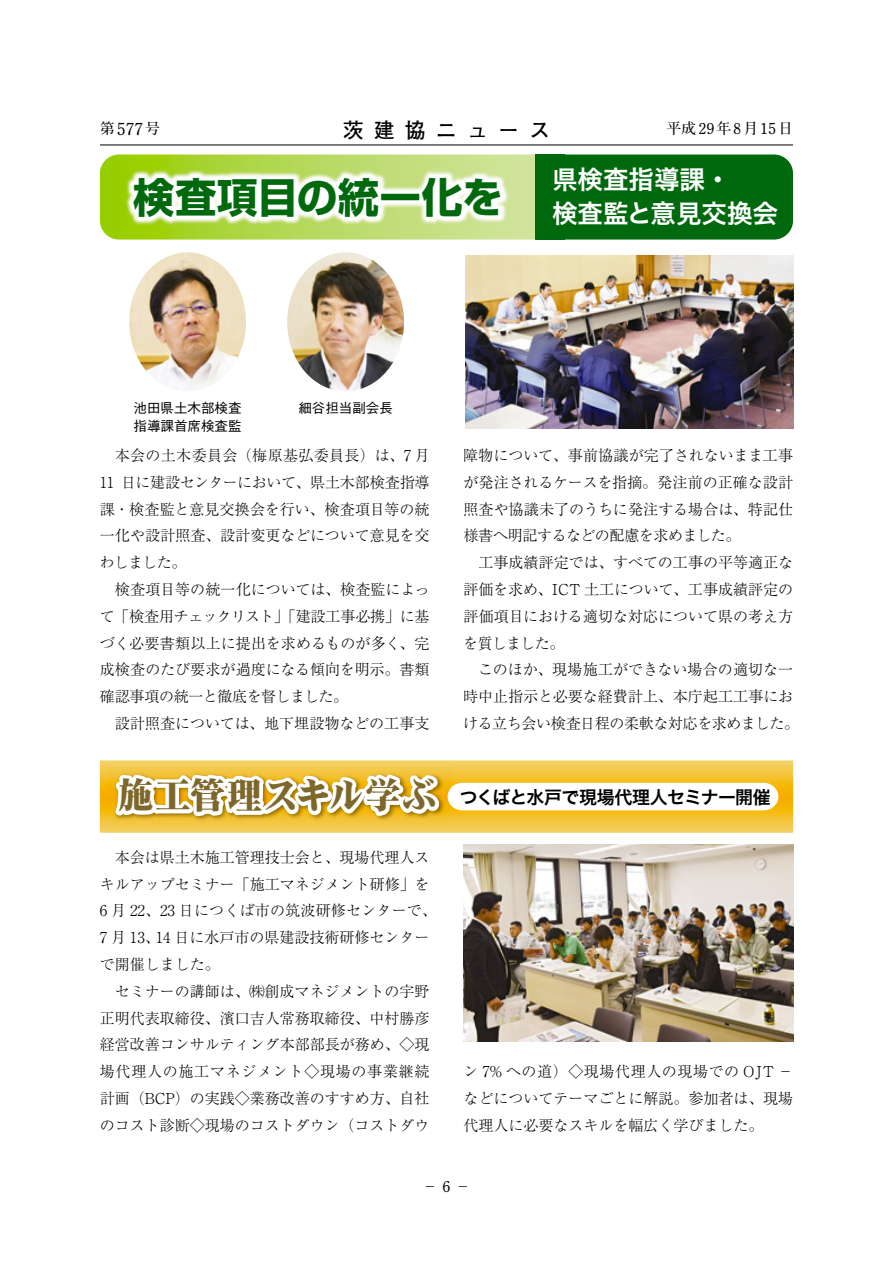
<style>
.page{position:relative;width:893px;height:1263px;background:#fff}
.page>*{position:absolute;margin:0;border:0;box-sizing:border-box;transform-origin:0 0}
.t1{font:700 41.1px "Shin Go";letter-spacing:.01em;color:#00690e}
.t2{font:25.5px/34.5px "Hira Kaku Pro W6 90 pv RKSJ H";color:#fff}
.t3{font:21px "Futo Go B101 Pro Bold 90 pv RKSJ H";letter-spacing:.48em;color:#000}
.t4{font:18px "Hira Kaku Pro W6 90 pv RKSJ H";letter-spacing:-.04em;color:#000}
.t5{font:16.5px "Futo Min A101 Pro Bold 90 pv RKSJ H";color:#000}
.t6{font:15px/26.8px "Ryumin Pro Light 90 pv RKSJ H";color:#000;text-align:justify}
.t7{font:15px "Futo Min A101 Pro Bold 90 pv RKSJ H";letter-spacing:.125em;color:#000}
.t8{font:13.5px/18px "Gothic BBB Pro Medium 90 pv RKSJ H";color:#000}
.s1{font-size:15px}
.s2{font-family:"DF Mincho Std W12 90 pv RKSJ H";font-size:36.15px;color:#fff}
.s3{font-family:"Futo Min A101 Pro Bold 90 pv RKSJ H"}
</style>
<div class="page">
<div style="left:535px;top:154px;width:258px;height:86px;background:#00690e"></div>
<img style="left:100px;top:154px;width:435px;height:86px">
<img style="left:129px;top:252px;width:117px;height:139px;border-radius:50%">
<img style="left:287px;top:252px;width:117px;height:139px;border-radius:50%">
<img style="left:466px;top:255px;width:327px;height:173px">
<svg style="left:100px;top:760px;width:693px;height:73px;background:#f3c848"></svg>
<img style="left:108px;top:767px;width:342px;height:60px">
<svg style="left:448px;top:783px;width:330px;height:27px"></svg>
<img style="left:463px;top:845px;width:330px;height:196px">
<hr style="left:100px;top:145px;width:693px;height:1px;background:#000">
<p class="t5" style="left:100px;top:123px;width:62px"><span class="s1">第</span>577<span class="s1">号</span></p>
<h3 class="t3" style="left:343px;top:122px;width:209px">茨建協ニュース</h3>
<p class="t7" style="left:666px;top:123px;width:128px">平成29年8月15日</p>
<h1 class="t1" style="left:133px;top:182px;width:371px">検査項目の統一化を</h1>
<h2 class="t2" style="left:552px;top:165px;width:228px">県検査指導課・<br>検査監と意見交換会</h2>
<p class="t8" style="left:134px;top:401px;width:109px">池田県土木部検査指導課首席検査監</p>
<p class="t8" style="left:298px;top:401px;width:96px">細谷担当副会長</p>
<p class="t6" style="left:100px;top:444px;width:332px;text-indent:15px">本会の土木委員会（梅原基弘委員長）は、7 月11 日に建設センターにおいて、県土木部検査指導課・検査監と意見交換会を行い、検査項目等の統一化や設計照査、設計変更などについて意見を交わしました。</p>
<p class="t6" style="left:100px;top:578px;width:332px;text-indent:15px">検査項目等の統一化については、検査監によって「検査用チェックリスト」「建設工事必携」に基づく必要書類以上に提出を求めるものが多く、完成検査のたび要求が過度になる傾向を明示。書類確認事項の統一と徹底を督しました。</p>
<p class="t6" style="left:115px;top:712px;width:316px">設計照査については、地下埋設物などの工事支</p>
<p class="t6" style="left:463px;top:444px;width:331px">障物について、事前協議が完了されないまま工事が発注されるケースを指摘。発注前の正確な設計照査や協議未了のうちに発注する場合は、特記仕様書へ明記するなどの配慮を求めました。</p>
<p class="t6" style="left:463px;top:551px;width:332px;text-indent:15px">工事成績評定では、すべての工事の平等適正な評価を求め、ICT 土工について、工事成績評定の評価項目における適切な対応について県の考え方を質しました。</p>
<p class="t6" style="left:463px;top:658px;width:337px;text-align:left;text-indent:15px">このほか、現場施工ができない場合の適切な一時中止指示と必要な経費計上、本庁起工工事における立ち会い検査日程の柔軟な対応を求めました。</p>
<p class="t4" style="left:119px;top:791px;width:654px"><span class="s2">施工管理スキル学ぶ</span> つくばと水戸で現場代理人セミナー開催</p>
<p class="t6" style="left:100px;top:846px;width:339px;text-align:left;text-indent:15px">本会は県土木施工管理技士会と、現場代理人スキルアップセミナー「施工マネジメント研修」を<br>6 月 22、23 日につくば市の筑波研修センターで、<br>7 月 13、14 日に水戸市の県建設技術研修センターで開催しました。</p>
<p class="t6" style="left:100px;top:980px;width:331px;text-indent:15px">セミナーの講師は、㈱創成マネジメントの宇野正明代表取締役、濱口吉人常務取締役、中村勝彦経営改善コンサルティング本部部長が務め、◇現場代理人の施工マネジメント◇現場の事業継続計画（BCP）の実践◇業務改善のすすめ方、自社のコスト診断◇現場のコストダウン（コストダウ</p>
<p class="t6" style="left:463px;top:1060px;width:331px">ン 7% への道）◇現場代理人の現場での OJT －などについてテーマごとに解説。参加者は、現場代理人に必要なスキルを幅広く学びました。</p>
<p class="t6" style="left:422px;top:1175px;width:50px">－ <span class="s3">6</span> －</p>
</div>
